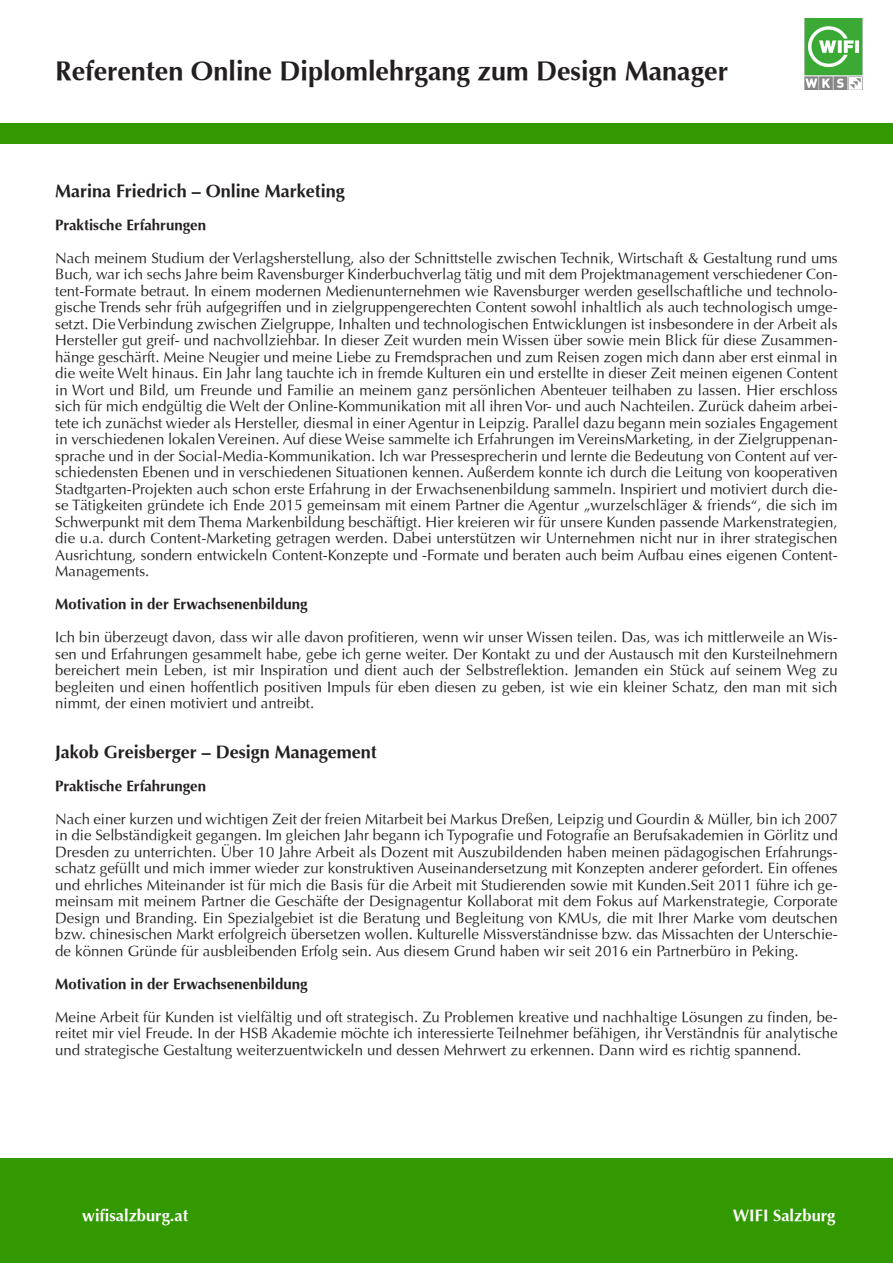
<style>
.page{position:relative;width:893px;height:1263px;background:#fff}
.page>*{position:absolute;margin:0;border:0;box-sizing:border-box;transform-origin:0 0}
.t1{font:700 27px "Optima";color:#231f20}
.t2{font:700 18px "Optima";color:#231f20}
.t3{font:700 16.5px "Optima";color:#fff}
.t4{font:15px/16.5px "Optima";color:#231f20;text-align:justify}
.t5{font:700 15px "Optima";color:#231f20}
</style>
<div class="page">
<div style="left:0;top:1159px;width:893px;height:104px;background:#390"></div>
<img style="left:804px;top:18px;width:59px;height:71px">
<div style="left:0;top:123px;width:893px;height:21px;background:#390"></div>
<p class="t1" style="left:55px;top:55px;width:674px">Referenten Online Diplomlehrgang zum Design Manager</p>
<p class="t2" style="left:55px;top:180px;width:291px">Marina Friedrich – Online Marketing</p>
<p class="t5" style="left:55px;top:216px;width:152px">Praktische Erfahrungen</p>
<p class="t4" style="left:55px;top:249px;width:784px">Nach meinem Studium der Verlagsherstellung, also der Schnittstelle zwischen Technik, Wirtschaft &amp; Gestaltung rund ums Buch, war ich sechs Jahre beim Ravensburger Kinderbuchverlag tätig und mit dem Projektmanagement verschiedener Con&shy;tent-Formate betraut. In einem modernen Medienunternehmen wie Ravensburger werden gesellschaftliche und technolo&shy;gische Trends sehr früh aufgegriffen und in zielgruppengerechten Content sowohl inhaltlich als auch technologisch umge&shy;setzt. Die Verbindung zwischen Zielgruppe, Inhalten und technologischen Entwicklungen ist insbesondere in der Arbeit als</p>
<p class="t4" style="left:55px;top:332px;width:784px">Hersteller gut greif- und nachvollziehbar. In dieser Zeit wurden mein Wissen über sowie mein Blick für diese Zusammen&shy;hänge geschärft. Meine Neugier und meine Liebe zu Fremdsprachen und zum Reisen zogen mich dann aber erst einmal in die weite Welt hinaus. Ein Jahr lang tauchte ich in fremde Kulturen ein und erstellte in dieser Zeit meinen eigenen Content in Wort und Bild, um Freunde und Familie an meinem ganz persönlichen Abenteuer teilhaben zu lassen. Hier erschloss sich für mich endgültig die Welt der Online-Kommunikation mit all ihren Vor- und auch Nachteilen. Zurück daheim arbei&shy;tete ich zunächst wieder als Hersteller, diesmal in einer Agentur in Leipzig. Parallel dazu begann mein soziales Engagement in verschiedenen lokalen Vereinen. Auf diese Weise sammelte ich Erfahrungen im VereinsMarketing, in der Zielgruppenan&shy;sprache und in der Social-Media-Kommunikation. Ich war Pressesprecherin und lernte die Bedeutung von Content auf ver&shy;schiedensten Ebenen und in verschiedenen Situationen kennen. Außerdem konnte ich durch die Leitung von kooperativen</p>
<p class="t4" style="left:55px;top:480px;width:784px">Stadtgarten-Projekten auch schon erste Erfahrung in der Erwachsenenbildung sammeln. Inspiriert und motiviert durch die&shy;se Tätigkeiten gründete ich Ende 2015 gemeinsam mit einem Partner die Agentur „wurzelschläger &amp; friends“, die sich im Schwerpunkt mit dem Thema Markenbildung beschäftigt. Hier kreieren wir für unsere Kunden passende Markenstrategien, die u.a. durch Content-Marketing getragen werden. Dabei unterstützen wir Unternehmen nicht nur in ihrer strategischen Ausrichtung, sondern entwickeln Content-Konzepte und -Formate und beraten auch beim Aufbau eines eigenen Content-Managements.</p>
<p class="t5" style="left:55px;top:595px;width:254px">Motivation in der Erwachsenenbildung</p>
<p class="t4" style="left:55px;top:629px;width:784px">Ich bin überzeugt davon, dass wir alle davon profitieren, wenn wir unser Wissen teilen. Das, was ich mittlerweile an Wis&shy;sen und Erfahrungen gesammelt habe, gebe ich gerne weiter. Der Kontakt zu und der Austausch mit den Kursteilnehmern bereichert mein Leben, ist mir Inspiration und dient auch der Selbstreflektion. Jemanden ein Stück auf seinem Weg zu begleiten und einen hoffentlich positiven Impuls für eben diesen zu geben, ist wie ein kleiner Schatz, den man mit sich nimmt, der einen motiviert und antreibt.</p>
<p class="t2" style="left:55px;top:741px;width:323px">Jakob Greisberger – Design Management</p>
<p class="t5" style="left:55px;top:777px;width:152px">Praktische Erfahrungen</p>
<p class="t4" style="left:55px;top:810px;width:784px">Nach einer kurzen und wichtigen Zeit der freien Mitarbeit bei Markus Dreßen, Leipzig und Gourdin &amp; Müller, bin ich 2007 in die Selbständigkeit gegangen. Im gleichen Jahr begann ich Typografie und Fotografie an Berufsakademien in Görlitz und Dresden zu unterrichten. Über 10 Jahre Arbeit als Dozent mit Auszubildenden haben meinen pädagogischen Erfahrungs&shy;schatz gefüllt und mich immer wieder zur konstruktiven Auseinandersetzung mit Konzepten anderer gefordert. Ein offenes und ehrliches Miteinander ist für mich die Basis für die Arbeit mit Studierenden sowie mit Kunden.Seit 2011 führe ich ge&shy;meinsam mit meinem Partner die Geschäfte der Designagentur Kollaborat mit dem Fokus auf Markenstrategie, Corporate Design und Branding. Ein Spezialgebiet ist die Beratung und Begleitung von KMUs, die mit Ihrer Marke vom deutschen bzw. chinesischen Markt erfolgreich übersetzen wollen. Kulturelle Missverständnisse bzw. das Missachten der Unterschie&shy;de können Gründe für ausbleibenden Erfolg sein. Aus diesem Grund haben wir seit 2016 ein Partnerbüro in Peking.</p>
<p class="t5" style="left:55px;top:975px;width:254px">Motivation in der Erwachsenenbildung</p>
<p class="t4" style="left:55px;top:1008px;width:784px">Meine Arbeit für Kunden ist vielfältig und oft strategisch. Zu Problemen kreative und nachhaltige Lösungen zu finden, be&shy;reitet mir viel Freude. In der HSB Akademie möchte ich interessierte Teilnehmer befähigen, ihr Verständnis für analytische und strategische Gestaltung weiterzuentwickeln und dessen Mehrwert zu erkennen. Dann wird es richtig spannend.</p>
<p class="t3" style="left:82px;top:1206px;width:108px">wifisalzburg.at</p>
<p class="t3" style="left:733px;top:1206px;width:104px">WIFI Salzburg</p>
</div>
